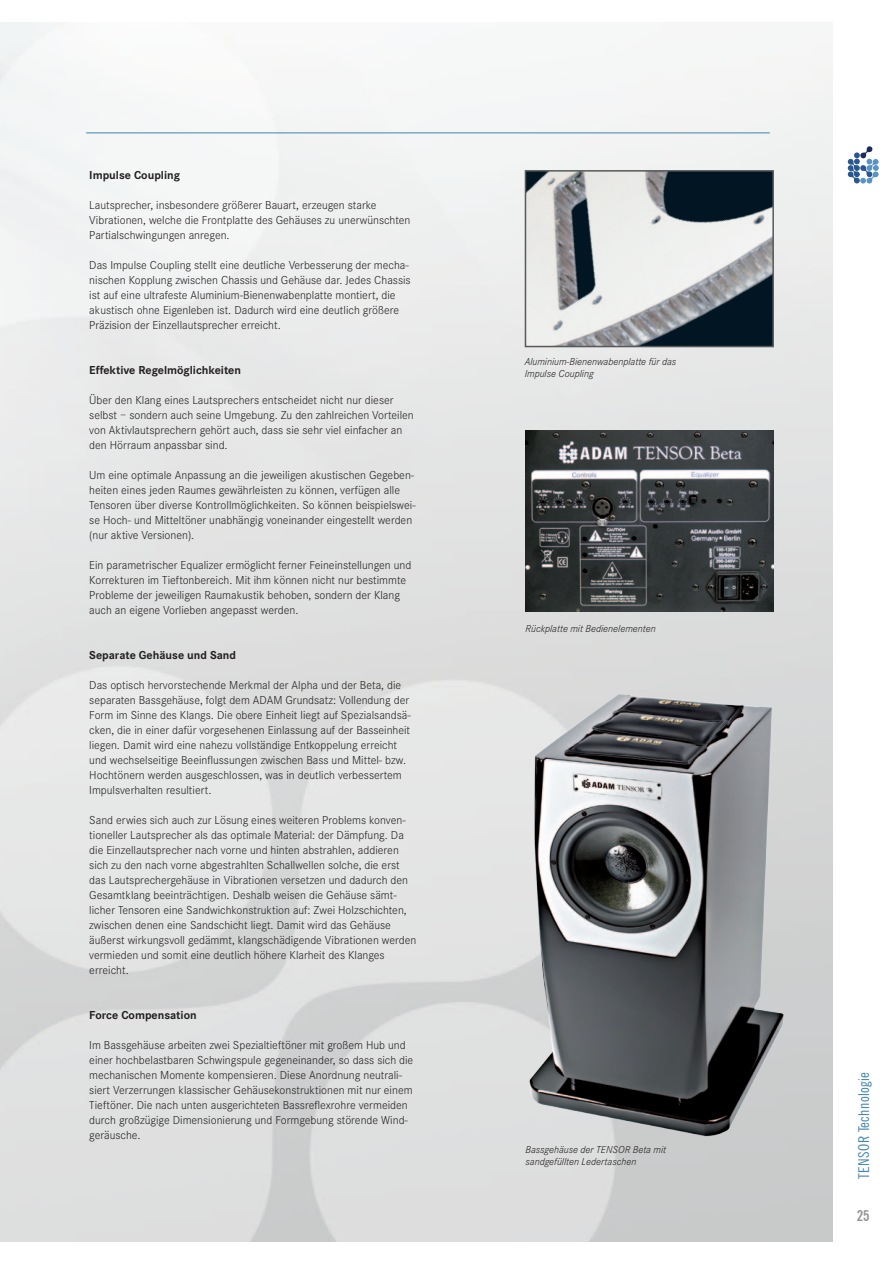
<style>
.page{position:relative;width:893px;height:1263px;background:#fff}
.page>*{position:absolute;margin:0;border:0;box-sizing:border-box;transform-origin:0 0}
.t1{font:condensed 15px "News Gothic BT";letter-spacing:.025em;color:#4185ac}
.t2{font:700 condensed 15px "News Gothic BT";color:#939598}
.t3{font:300 12px/15px "Corporate S";color:#231f20}
.t4{font:700 12px "Corporate S";color:#231f20}
.t5{font:italic 300 10.5px/12px "Corporate S";color:#231f20}
</style>
<div class="page">
<img style="left:528px;top:173px;width:243px;height:171px">
<div style="left:525px;top:170px;width:249px;height:177px;border:2px solid #57585a"></div>
<img style="left:525px;top:430px;width:249px;height:182px">
<img style="left:496px;top:672px;width:316px;height:475px">
<hr style="left:86px;top:133px;width:683px;height:1px;background:#4185ac">
<svg style="left:848px;top:146px;width:31px;height:38px"></svg>
<p class="t4" style="left:89px;top:168px;width:92px">Impulse Coupling</p>
<p class="t3" style="left:89px;top:198px;width:323px">Lautsprecher, insbesondere größerer Bauart, erzeugen starke<br>Vibrationen, welche die Frontplatte des Gehäuses zu unerwünschten<br>Partialschwingungen anregen.</p>
<p class="t3" style="left:89px;top:258px;width:323px">Das Impulse Coupling stellt eine deutliche Verbesserung der mecha&shy;nischen Kopplung zwischen Chassis und Gehäuse dar. Jedes Chassis ist auf eine ultrafeste Aluminium-Bienenwabenplatte montiert, die akustisch ohne Eigenleben ist. Dadurch wird eine deutlich größere Präzision der Einzellautsprecher erreicht.</p>
<p class="t4" style="left:89px;top:363px;width:153px">Effektive Regelmöglichkeiten</p>
<p class="t3" style="left:89px;top:393px;width:326px">Über den Klang eines Lautsprechers entscheidet nicht nur dieser selbst – sondern auch seine Umgebung. Zu den zahlreichen Vorteilen von Aktivlautsprechern gehört auch, dass sie sehr viel einfacher an den Hörraum anpassbar sind.</p>
<p class="t3" style="left:89px;top:468px;width:328px">Um eine optimale Anpassung an die jeweiligen akustischen Gegeben&shy;heiten eines jeden Raumes gewährleisten zu können, verfügen alle Tensoren über diverse Kontrollmöglichkeiten. So können beispielswei&shy;se Hoch- und Mitteltöner unabhängig voneinander eingestellt werden (nur aktive Versionen).</p>
<p class="t3" style="left:89px;top:558px;width:323px">Ein parametrischer Equalizer ermöglicht ferner Feineinstellungen und Korrekturen im Tieftonbereich. Mit ihm können nicht nur bestimmte Probleme der jeweiligen Raumakustik behoben, sondern der Klang auch an eigene Vorlieben angepasst werden.</p>
<p class="t4" style="left:89px;top:648px;width:148px">Separate Gehäuse und Sand</p>
<p class="t3" style="left:89px;top:678px;width:323px">Das optisch hervorstechende Merkmal der Alpha und der Beta, die separaten Bassgehäuse, folgt dem ADAM Grundsatz: Vollendung der Form im Sinne des Klangs. Die obere Einheit liegt auf Spezialsandsä&shy;cken, die in einer dafür vorgesehenen Einlassung auf der Basseinheit liegen. Damit wird eine nahezu vollständige Entkoppelung erreicht und wechselseitige Beeinflussungen zwischen Bass und Mittel- bzw.<br>Hochtönern werden ausgeschlossen, was in deutlich verbessertem Impulsverhalten resultiert.</p>
<p class="t3" style="left:89px;top:813px;width:329px">Sand erwies sich auch zur Lösung eines weiteren Problems konven&shy;tioneller Lautsprecher als das optimale Material: der Dämpfung. Da die Einzellautsprecher nach vorne und hinten abstrahlen, addieren sich zu den nach vorne abgestrahlten Schallwellen solche, die erst das Lautsprechergehäuse in Vibrationen versetzen und dadurch den Gesamtklang beeinträchtigen. Deshalb weisen die Gehäuse sämt&shy;licher Tensoren eine Sandwichkonstruktion auf: Zwei Holzschichten, zwischen denen eine Sandschicht liegt. Damit wird das Gehäuse äußerst wirkungsvoll gedämmt, klangschädigende Vibrationen werden vermieden und somit eine deutlich höhere Klarheit des Klanges erreicht.</p>
<p class="t4" style="left:89px;top:1008px;width:109px">Force Compensation</p>
<p class="t3" style="left:89px;top:1038px;width:326px">Im Bassgehäuse arbeiten zwei Spezialtieftöner mit großem Hub und einer hochbelastbaren Schwingspule gegeneinander, so dass sich die mechanischen Momente kompensieren. Diese Anordnung neutrali&shy;siert Verzerrungen klassischer Gehäusekonstruktionen mit nur einem Tieftöner. Die nach unten ausgerichteten Bassreflexrohre vermeiden durch großzügige Dimensionierung und Formgebung störende Wind&shy;geräusche.</p>
<p class="t5" style="left:525px;top:356px;width:153px">Aluminium-Bienenwabenplatte für das<br>Impulse Coupling</p>
<p class="t5" style="left:525px;top:622px;width:132px">Rückplatte mit Bedienelementen</p>
<p class="t5" style="left:525px;top:1143px;width:142px">Bassgehäuse der TENSOR Beta mit sandgefüllten Ledertaschen</p>
<p class="t1" style="left:855px;top:1179px;width:108px;rotate:-90deg">TENSOR Technologie</p>
<p class="t2" style="left:857px;top:1206px;width:14px">25</p>
</div>
